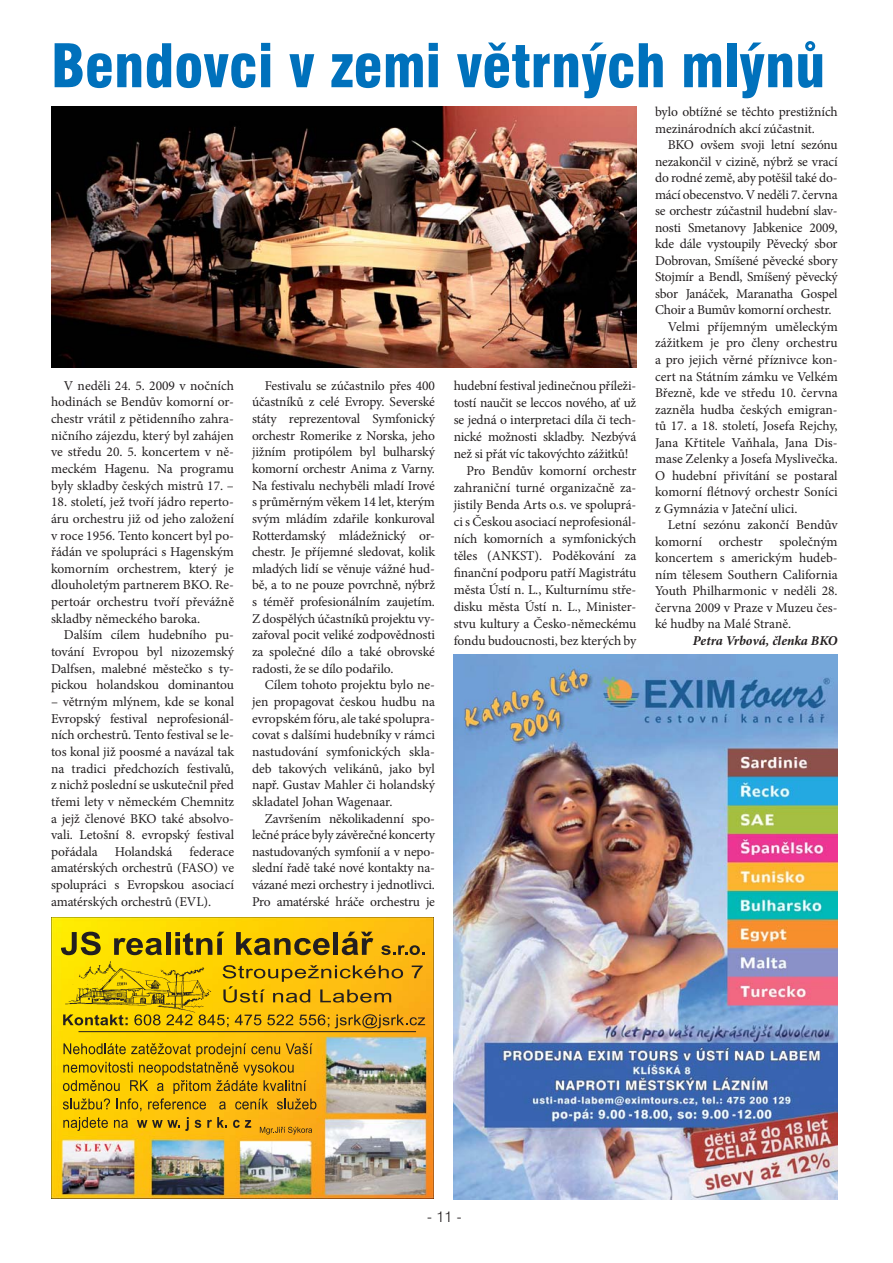
<style>
.page{position:relative;width:893px;height:1263px;background:#fff}
.page>*{position:absolute;margin:0;border:0;box-sizing:border-box;transform-origin:0 0}
.t1{font:900 condensed 58.5px "Swiss 721 AT";color:#0071bc}
.t2{font:300 15px "Swiss 721 AT";color:#231f20}
.t3{font:13.5px/16.6px "Minion Pro";letter-spacing:-.01em;color:#231f20;text-align:justify}
.t4{font:italic 700 13.5px "Minion Pro";color:#231f20}
</style>
<div class="page">
<img style="left:51px;top:918px;width:383px;height:281px">
<svg style="left:61px;top:932px;width:40px;height:23px"></svg>
<svg style="left:114px;top:938px;width:48px;height:17px"></svg>
<div style="left:166px;top:932px;width:5px;height:23px;background:#231f20"></div>
<svg style="left:175px;top:932px;width:49px;height:23px"></svg>
<svg style="left:236px;top:932px;width:94px;height:23px;background:#a4840f"></svg>
<div style="left:333px;top:932px;width:5px;height:23px;background:#231f20"></div>
<svg style="left:342px;top:932px;width:31px;height:23px"></svg>
<svg style="left:381px;top:945px;width:44px;height:10px"></svg>
<img style="left:62px;top:961px;width:150px;height:52px">
<svg style="left:412px;top:965px;width:11px;height:13px"></svg>
<svg style="left:223px;top:965px;width:180px;height:37px;background:#d2a110"></svg>
<svg style="left:63px;top:1043px;width:253px;height:68px;background:#d8a90d"></svg>
<svg style="left:63px;top:1117px;width:45px;height:14px"></svg>
<svg style="left:114px;top:1120px;width:14px;height:8px"></svg>
<svg style="left:137px;top:1117px;width:52px;height:14px"></svg>
<svg style="left:195px;top:1120px;width:6px;height:8px"></svg>
<svg style="left:207px;top:1117px;width:20px;height:11px"></svg>
<svg style="left:233px;top:1120px;width:18px;height:8px"></svg>
<hr style="left:79px;top:1031px;width:337px;height:1px;background:#231f20">
<svg style="left:63px;top:1014px;width:65px;height:11px"></svg>
<svg style="left:134px;top:1014px;width:58px;height:11px"></svg>
<svg style="left:198px;top:1014px;width:31px;height:13px"></svg>
<svg style="left:235px;top:1014px;width:26px;height:11px"></svg>
<svg style="left:267px;top:1014px;width:26px;height:11px"></svg>
<svg style="left:299px;top:1014px;width:30px;height:13px"></svg>
<svg style="left:335px;top:1014px;width:90px;height:14px"></svg>
<svg style="left:260px;top:1127px;width:52px;height:7px"></svg>
<img style="left:51px;top:106px;width:585px;height:262px">
<img style="left:454px;top:654px;width:384px;height:545px">
<h1 class="t1" style="left:51px;top:38px;width:776px">Bendovci v zemi větrných mlýnů</h1>
<p class="t3" style="left:51px;top:378px;width:185px;text-indent:13px">V neděli 24. 5. 2009 v nočních hodinách se Bendův komorní or&shy;chestr vrátil z pětidenního zahra&shy;ničního zájezdu, který byl zahájen ve středu 20. 5. koncertem v ně&shy;meckém Hagenu. Na programu byly skladby českých mistrů 17. –</p>
<p class="t3" style="left:51px;top:495px;width:185px">18. století, jež tvoří jádro reperto&shy;áru orchestru již od jeho založení v roce 1956. Tento koncert byl po&shy;řádán ve spolupráci s Hagenským komorním orchestrem, který je dlouholetým partnerem BKO. Re&shy;pertoár orchestru tvoří převážně skladby německého baroka.</p>
<p class="t3" style="left:51px;top:628px;width:185px;text-indent:13px">Dalším cílem hudebního pu&shy;tování Evropou byl nizozemský Dalfsen, malebné městečko s ty&shy;pickou holandskou dominantou</p>
<p class="t3" style="left:51px;top:694px;width:185px">– větrným mlýnem, kde se konal Evropský festival neprofesionál&shy;ních orchestrů. Tento festival se le&shy;tos konal již poosmé a navázal tak na tradici předchozích festivalů, z nichž poslední se uskutečnil před třemi lety v německém Chemnitz a jejž členové BKO také absolvo&shy;vali. Letošní 8. evropský festival pořádala</p>
<p class="t3" style="left:51px;top:844px;width:185px;text-indent:139px">federace amatérských orchestrů (FASO) ve spolupráci s Evropskou asociací amatérských orchestrů (EVL).</p>
<p class="t3" style="left:115px;top:844px;width:59px">Holandská</p>
<p class="t3" style="left:252px;top:378px;width:185px;text-indent:13px">Festivalu se zúčastnilo přes 400 účastníků z celé Evropy. Severské státy reprezentoval Symfonický orchestr Romerike z Norska, jeho jižním protipólem byl bulharský komorní orchestr Anima z Varny.<br>Na festivalu nechyběli mladí Irové s průměrným věkem 14 let, kterým svým mládím zdařile konkuroval Rotterdamský mládežnický or&shy;chestr. Je příjemné sledovat, kolik mladých lidí se věnuje vážné hud&shy;bě, a to ne pouze povrchně, nýbrž s téměř profesionálním zaujetím.<br>Z dospělých účastníků projektu vy&shy;zařoval pocit veliké zodpovědnosti za společné dílo a také obrovské radosti, že se dílo podařilo.</p>
<p class="t3" style="left:252px;top:678px;width:184px;text-indent:13px">Cílem tohoto projektu bylo ne&shy;jen propagovat českou hudbu na evropském fóru, ale také spolupra&shy;covat s dalšími hudebníky v rámci nastudování symfonických skla&shy;deb takových velikánů, jako byl např. Gustav Mahler či holandský skladatel Johan Wagenaar.</p>
<p class="t3" style="left:252px;top:811px;width:185px;text-indent:13px">Završením několikadenní spo&shy;lečné práce byly závěrečné koncerty nastudovaných symfonií a v nepo&shy;slední řadě také nové kontakty na&shy;vázané mezi orchestry i jednotlivci.<br>Pro amatérské hráče orchestru je</p>
<p class="t3" style="left:454px;top:378px;width:184px">hudební festival jedinečnou příleži-</p>
<p class="t3" style="left:454px;top:395px;width:184px">tostí naučit se leccos nového, ať už</p>
<p class="t3" style="left:454px;top:412px;width:184px">se jedná o interpretaci díla či tech-</p>
<p class="t3" style="left:454px;top:429px;width:184px">nické možnosti skladby. Nezbývá</p>
<p class="t3" style="left:454px;top:446px;width:176px">než si přát víc takovýchto zážitků!</p>
<p class="t3" style="left:466px;top:463px;width:171px">Pro Bendův komorní orchestr</p>
<p class="t3" style="left:454px;top:480px;width:184px">zahraniční turné organizačně za-</p>
<p class="t3" style="left:454px;top:497px;width:184px">jistily Benda Arts o.s. ve spoluprá-</p>
<p class="t3" style="left:454px;top:514px;width:184px">ci s Českou asociací neprofesionál-</p>
<p class="t3" style="left:454px;top:531px;width:184px">ních komorních a symfonických</p>
<p class="t3" style="left:454px;top:548px;width:184px">těles (ANKST). Poděkování za</p>
<p class="t3" style="left:454px;top:565px;width:184px">finanční podporu patří Magistrátu</p>
<p class="t3" style="left:454px;top:582px;width:184px">města Ústí n. L., Kulturnímu stře-</p>
<p class="t3" style="left:454px;top:599px;width:184px">disku města Ústí n. L., Minister-</p>
<p class="t3" style="left:454px;top:616px;width:184px">stvu kultury a Česko-německému</p>
<p class="t3" style="left:454px;top:633px;width:184px">fondu budoucnosti, bez kterých by</p>
<p class="t3" style="left:655px;top:105px;width:184px">bylo obtížné se těchto prestižních mezinárodních akcí zúčastnit.</p>
<p class="t3" style="left:668px;top:138px;width:171px">BKO ovšem svoji letní sezónu</p>
<p class="t3" style="left:655px;top:154px;width:184px">nezakončil v cizině, nýbrž se vrací</p>
<p class="t3" style="left:655px;top:171px;width:184px">do rodné země, aby potěšil také do-</p>
<p class="t3" style="left:655px;top:187px;width:184px">mácí obecenstvo. V neděli 7. června</p>
<p class="t3" style="left:655px;top:204px;width:184px">se orchestr zúčastnil hudební slav-</p>
<p class="t3" style="left:655px;top:220px;width:184px">nosti Smetanovy Jabkenice 2009,</p>
<p class="t3" style="left:655px;top:237px;width:184px">kde dále vystoupily Pěvecký sbor</p>
<p class="t3" style="left:655px;top:253px;width:184px">Dobrovan, Smíšené pěvecké sbory</p>
<p class="t3" style="left:655px;top:270px;width:184px">Stojmír a Bendl, Smíšený pěvecký</p>
<p class="t3" style="left:655px;top:286px;width:184px">sbor Janáček, Maranatha Gospel</p>
<p class="t3" style="left:655px;top:303px;width:178px">Choir a Bumův komorní orchestr.</p>
<p class="t3" style="left:668px;top:319px;width:171px">Velmi příjemným uměleckým</p>
<p class="t3" style="left:655px;top:336px;width:184px">zážitkem je pro členy orchestru</p>
<p class="t3" style="left:655px;top:353px;width:184px">a pro jejich věrné příznivce kon-</p>
<p class="t3" style="left:655px;top:369px;width:184px">cert na Státním zámku ve Velkém</p>
<p class="t3" style="left:655px;top:386px;width:184px">Březně, kde ve středu 10. června</p>
<p class="t3" style="left:655px;top:402px;width:184px">zazněla hudba českých emigran-</p>
<p class="t3" style="left:655px;top:419px;width:184px">tů 17. a 18. století, Josefa Rejchy,</p>
<p class="t3" style="left:655px;top:435px;width:184px">Jana Křtitele Vaňhala, Jana Dis-</p>
<p class="t3" style="left:655px;top:452px;width:184px">mase Zelenky a Josefa Myslivečka.</p>
<p class="t3" style="left:655px;top:468px;width:184px">O hudební přivítání se postaral</p>
<p class="t3" style="left:655px;top:485px;width:184px">komorní flétnový orchestr Soníci</p>
<p class="t3" style="left:655px;top:501px;width:144px">z Gymnázia v Jateční ulici.</p>
<p class="t3" style="left:668px;top:518px;width:171px">Letní sezónu zakončí Bendův</p>
<p class="t3" style="left:655px;top:534px;width:184px">komorní orchestr společným</p>
<p class="t3" style="left:655px;top:551px;width:184px">koncertem s americkým hudeb-</p>
<p class="t3" style="left:655px;top:567px;width:184px">ním tělesem Southern California</p>
<p class="t3" style="left:655px;top:584px;width:184px">Youth Philharmonic v neděli 28.</p>
<p class="t3" style="left:655px;top:600px;width:184px">června 2009 v Praze v Muzeu čes-</p>
<p class="t3" style="left:655px;top:617px;width:138px">ké hudby na Malé Straně.</p>
<p class="t4" style="left:693px;top:635px;width:146px">Petra Vrbová, členka BKO</p>
<p class="t2" style="left:427px;top:1209px;width:36px">- 11 -</p>
</div>
